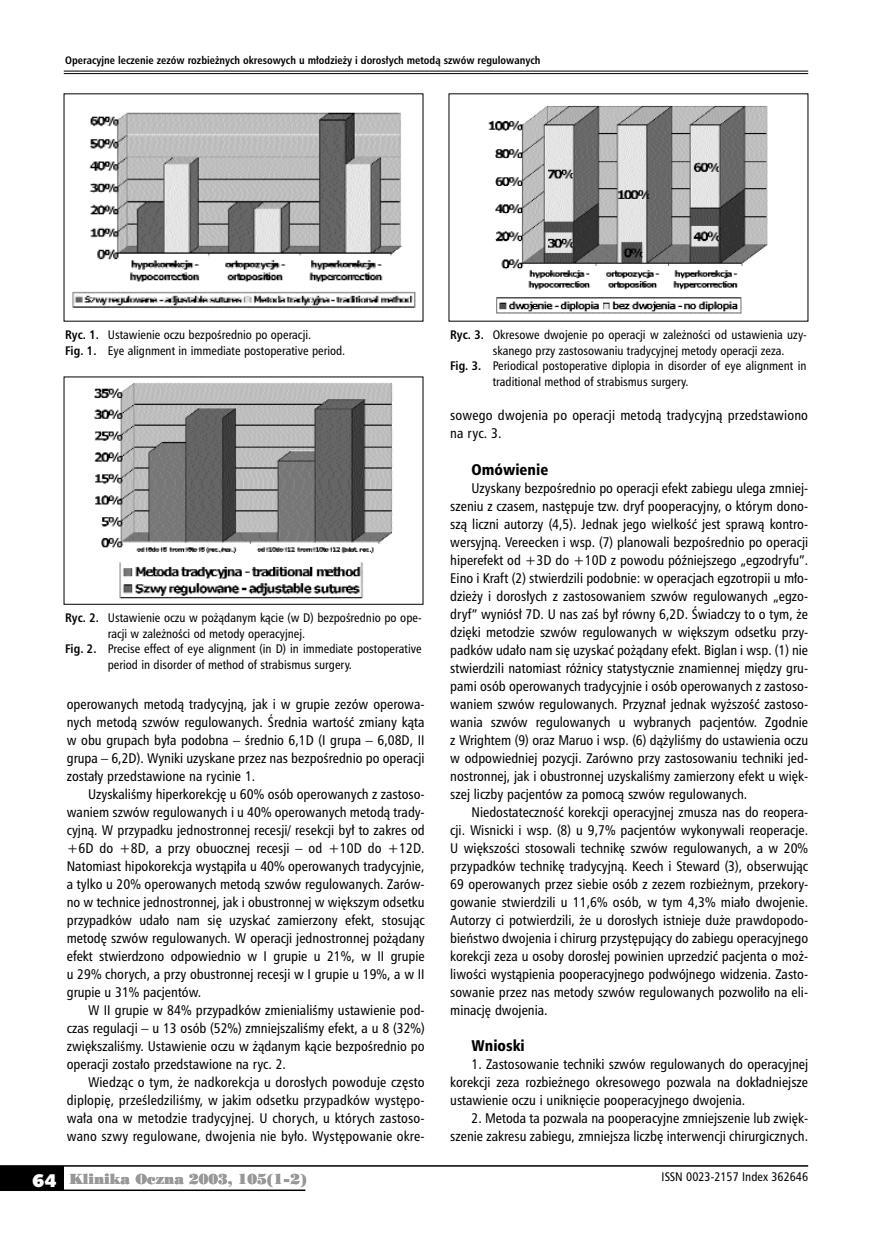
<style>
.page{position:relative;width:872px;height:1234px;background:#fff}
.page>*{position:absolute;margin:0;border:0;box-sizing:border-box;transform-origin:0 0}
.t1{font:15px "Humnst 777 Blk Cn PL";color:#000}
.t2{font:13.5px/18px "Humnst 777 Cn PL";color:#000;text-align:justify}
.t3{font:13.5px "Poster Bodoni PL";color:#98989c}
.t4{font:12px/15.8px "Humnst 777 Cn PL";color:#000}
.t5{font:700 10.5px "Humnst 777 Cn PL";color:#000}
.s1{font-weight:700}
.s2{font-family:"Humanst 531 U Blk PL";font-size:18px;color:#fff}
</style>
<div class="page">
<hr style="left:64px;top:71px;width:744px;height:1px;background:#000">
<hr style="left:64px;top:73px;width:744px;height:1px;background:#000">
<div style="left:0;top:1165px;width:64px;height:24px;background:#000"></div>
<hr style="left:0;top:1164px;width:808px;height:2px;background:#000">
<hr style="left:0;top:1189px;width:305px;height:1px;background:#000">
<img style="left:72px;top:112px;width:344px;height:196px">
<img style="left:94px;top:382px;width:299px;height:217px">
<img style="left:488px;top:105px;width:280px;height:209px">
<p class="t5" style="left:65px;top:53px;width:477px">Ope-ra-cyj-ne le-cze-nie ze-zów roz-bież-nych okre-so-wych u mło-dzie-ży i do-ro-słych me-to-dą szwów re-gu-lo-wa-nych</p>
<p class="t4" style="left:65px;top:326px;width:281px"><span class="s1">Ryc. 1.</span> Ustawienie oczu bezpośrednio po operacji.<br><span class="s1">Fig. 1.</span> Eye alignment in immediate postoperative period.</p>
<p class="t4" style="left:65px;top:609px;width:357px"><span class="s1">Ryc. 2.</span> Ustawienie oczu w pożądanym kącie (w D) bezpośrednio po ope-</p>
<p class="t4" style="left:108px;top:625px;width:199px">racji w zależności od metody operacyjnej.</p>
<p class="t4" style="left:65px;top:641px;width:358px"><span class="s1">Fig. 2.</span> Precise effect of eye alignment (in D) in immediate postoperative</p>
<p class="t4" style="left:108px;top:656px;width:246px">period in disorder of method of strabismus surgery.</p>
<p class="t2" style="left:67px;top:694px;width:359px">operowanych metodą tradycyjną, jak i w grupie zezów operowa&shy;nych metodą szwów regulowanych. Średnia wartość zmiany kąta w obu grupach była podobna – średnio 6,1D (I grupa – 6,08D, II grupa – 6,2D). Wyniki uzyskane przez nas bezpośrednio po operacji zostały przedstawione na rycinie 1.</p>
<p class="t2" style="left:67px;top:784px;width:359px;text-indent:21px">Uzyskaliśmy hiperkorekcję u 60% osób operowanych z zastoso&shy;waniem szwów regulowanych i u 40% operowanych metodą trady&shy;cyjną. W przypadku jednostronnej recesji/ resekcji był to zakres od +6D do +8D, a przy obuocznej recesji – od +10D do +12D.<br>Natomiast hipokorekcja wystąpiła u 40% operowanych tradycyjnie, a tylko u 20% operowanych metodą szwów regulowanych. Zarów&shy;no w technice jednostronnej, jak i obustronnej w większym odsetku przypadków udało nam się uzyskać zamierzony efekt, stosując metodę szwów regulowanych. W operacji jednostronnej pożądany efekt stwierdzono odpowiednio w I grupie u 21%, w II grupie u 29% chorych, a przy obustronnej recesji w I grupie u 19%, a w II grupie u 31% pacjentów.</p>
<p class="t2" style="left:67px;top:1000px;width:359px;text-indent:21px">W II grupie w 84% przypadków zmienialiśmy ustawienie pod&shy;czas regulacji – u 13 osób (52%) zmniejszaliśmy efekt, a u 8 (32%) zwiększaliśmy. Ustawienie oczu w żądanym kącie bezpośrednio po operacji zostało przedstawione na ryc. 2.</p>
<p class="t2" style="left:67px;top:1072px;width:359px;text-indent:21px">Wiedząc o tym, że nadkorekcja u dorosłych powoduje często diplopię, prześledziliśmy, w jakim odsetku przypadków występo&shy;wała ona w metodzie tradycyjnej. U chorych, u których zastoso&shy;wano szwy regulowane, dwojenia nie było. Występowanie okre-</p>
<p class="t4" style="left:450px;top:326px;width:357px"><span class="s1">Ryc. 3.</span> Okresowe dwojenie po operacji w zależności od ustawienia uzy-</p>
<p class="t4" style="left:493px;top:342px;width:293px">skanego przy zastosowaniu tradycyjnej metody operacji zeza.</p>
<p class="t4" style="left:450px;top:358px;width:358px"><span class="s1">Fig. 3.</span> Periodical postoperative diplopia in disorder of eye alignment in</p>
<p class="t4" style="left:493px;top:373px;width:197px">traditional method of strabismus surgery.</p>
<p class="t2" style="left:450px;top:406px;width:359px">sowego dwojenia po operacji metodą tradycyjną przedstawiono na ryc. 3.</p>
<p class="t1" style="left:471px;top:459px;width:78px">Omó-wie-nie</p>
<p class="t2" style="left:450px;top:478px;width:359px;text-indent:21px">Uzyskany bezpośrednio po operacji efekt zabiegu ulega zmniej&shy;szeniu z czasem, następuje tzw. dryf pooperacyjny, o którym dono&shy;szą liczni autorzy (4,5). Jednak jego wielkość jest sprawą kontro&shy;wersyjną. Vereecken i wsp. (7) planowali bezpośrednio po operacji hiperefekt od +3D do +10D z powodu późniejszego „egzodryfu”.<br>Eino i Kraft (2) stwierdzili podobnie: w operacjach egzotropii u mło&shy;dzieży i dorosłych z zastosowaniem szwów regulowanych „egzo&shy;dryf” wyniósł 7D. U nas zaś był równy 6,2D. Świadczy to o tym, że dzięki metodzie szwów regulowanych w większym odsetku przy&shy;padków udało nam się uzyskać pożądany efekt. Biglan i wsp. (1) nie stwierdzili natomiast różnicy statystycznie znamiennej między gru&shy;pami osób operowanych tradycyjnie i osób operowanych z zastoso&shy;waniem szwów regulowanych. Przyznał jednak wyższość zastoso&shy;wania szwów regulowanych u wybranych pacjentów. Zgodnie z Wrightem (9) oraz Maruo i wsp. (6) dążyliśmy do ustawienia oczu w odpowiedniej pozycji. Zarówno przy zastosowaniu techniki jed&shy;nostronnej, jak i obustronnej uzyskaliśmy zamierzony efekt u więk&shy;szej liczby pacjentów za pomocą szwów regulowanych.</p>
<p class="t2" style="left:450px;top:802px;width:359px;text-indent:21px">Niedostateczność korekcji operacyjnej zmusza nas do reopera&shy;cji. Wisnicki i wsp. (8) u 9,7% pacjentów wykonywali reoperacje.<br>U większości stosowali technikę szwów regulowanych, a w 20% przypadków technikę tradycyjną. Keech i Steward (3), obserwując 69 operowanych przez siebie osób z zezem rozbieżnym, przekory&shy;gowanie stwierdzili u 11,6% osób, w tym 4,3% miało dwojenie.<br>Autorzy ci potwierdzili, że u dorosłych istnieje duże prawdopodo&shy;bieństwo dwojenia i chirurg przystępujący do zabiegu operacyjnego korekcji zeza u osoby dorosłej powinien uprzedzić pacjenta o moż&shy;liwości wystąpienia pooperacyjnego podwójnego widzenia. Zasto&shy;sowanie przez nas metody szwów regulowanych pozwoliło na eli&shy;minację dwojenia.</p>
<p class="t1" style="left:471px;top:1035px;width:55px">Wnio-ski</p>
<p class="t2" style="left:450px;top:1054px;width:359px;text-indent:21px">1. Zastosowanie techniki szwów regulowanych do operacyjnej korekcji zeza rozbieżnego okresowego pozwala na dokładniejsze ustawienie oczu i uniknięcie pooperacyjnego dwojenia.</p>
<p class="t2" style="left:450px;top:1108px;width:359px;text-align:right">2. Metoda ta pozwala na pooperacyjne zmniejszenie lub zwięk&shy;szenie zakresu zabiegu, zmniejsza liczbę interwencji chirurgicznych.</p>
<p class="t3" style="left:32px;top:1169px;width:276px"><span class="s2">64</span> Klinika Oczna 2003, 105(1-2)</p>
<p class="t4" style="left:661px;top:1168px;width:148px">ISSN 0023-2157 Index 362646</p>
</div>
